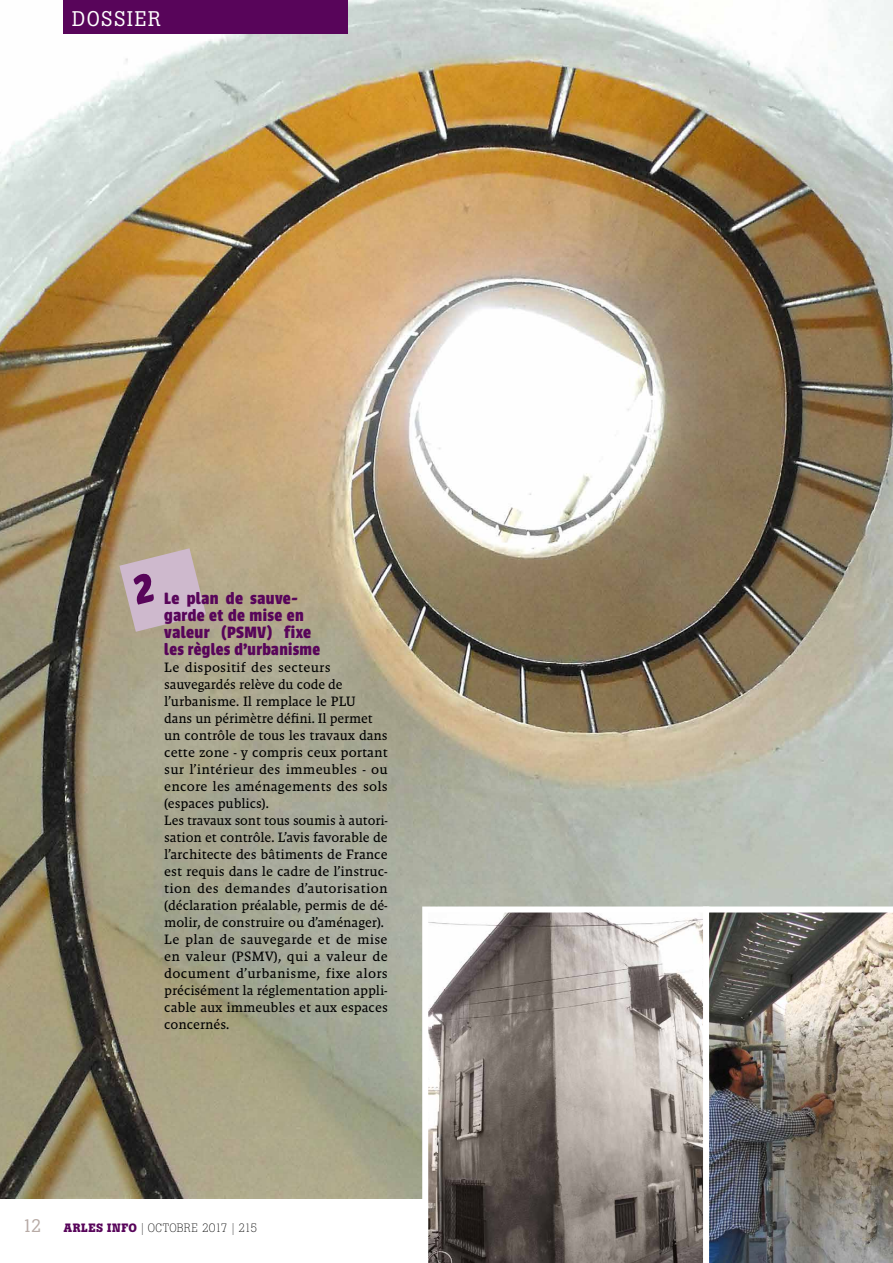
<style>
.page{position:relative;width:893px;height:1263px;background:#fff}
.page>*{position:absolute;margin:0;border:0;box-sizing:border-box;transform-origin:0 0}
.t1{font:21px "Boton";letter-spacing:.08em;color:#fff}
.t2{font:700 18px/17px "Urbana";letter-spacing:.02em;color:#58055a}
.t3{font:13.8px/17px "Malaga OT";letter-spacing:-.005em;color:#000}
.t4{font:300 12px "Boton";letter-spacing:.02em;color:#000}
.s1{font-weight:400;font-size:18px;color:#b7aaa5}
.s2{font-weight:700;color:#58055a}
</style>
<div class="page">
<img style="left:0;top:0;width:893px;height:1198px">
<div style="left:64px;top:0;width:284px;height:34px;background:#58055a"></div>
<svg style="left:422px;top:906px;width:281px;height:357px"></svg>
<img style="left:703px;top:906px;width:190px;height:357px">
<svg style="left:119px;top:548px;width:87px;height:84px"></svg>
<h1 class="t1" style="left:72px;top:6px;width:90px">DOSSIER</h1>
<h2 class="t2" style="left:164px;top:590px;width:157px">Le plan de sauve&shy;garde et de mise en valeur (PSMV) fixe les règles d’urbanisme</h2>
<p class="t3" style="left:164px;top:659px;width:225px">Le dispositif des secteurs sauvegardés relève du code de l’urbanisme. Il remplace le PLU<br>dans un périmètre défini. Il permet un contrôle de tous les travaux dans cette zone - y compris ceux portant sur l’intérieur des immeubles - ou encore les aménagements des sols (espaces publics).<br>Les travaux sont tous soumis à autori&shy;sation et contrôle. L’avis favorable de l’architecte des bâtiments de France est requis dans le cadre de l’instruc&shy;tion des demandes d’autorisation (déclaration préalable, permis de dé&shy;molir, de construire ou d’aménager).<br>Le plan de sauvegarde et de mise en valeur (PSMV), qui a valeur de document d’urbanisme, fixe alors précisément la réglementation appli&shy;cable aux immeubles et aux espaces concernés.</p>
<p class="t4" style="left:22px;top:1221px;width:237px"><span class="s1">12</span> <span class="s2">ARLES INFO</span> | OCTOBRE 2017 | 215</p>
</div>
